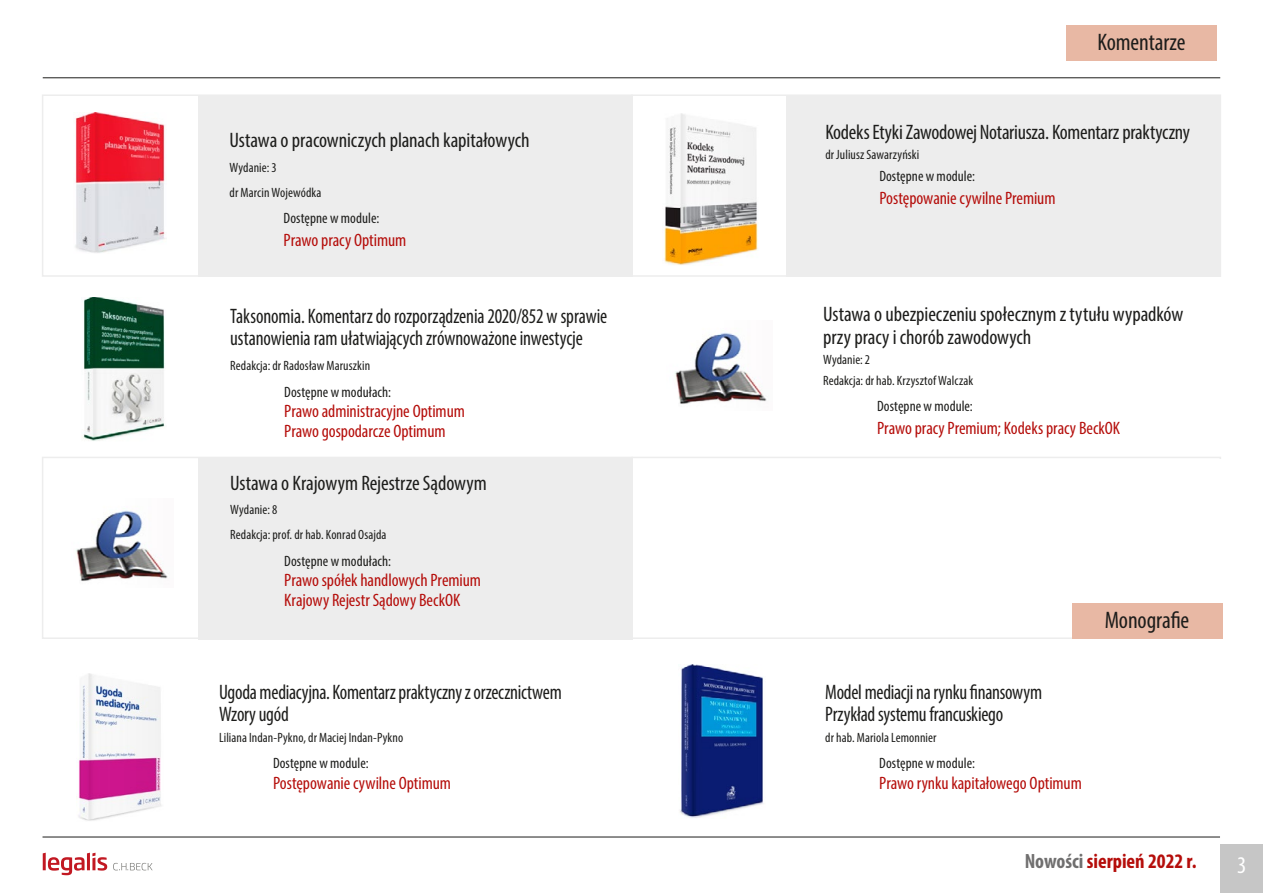
<style>
.page{position:relative;width:1263px;height:893px;background:#fff}
.page>*{position:absolute;margin:0;border:0;box-sizing:border-box;transform-origin:0 0}
.t1{font:condensed 24px "Myriad Pro";letter-spacing:-.005em;color:#1d1d1b}
.t2{font:condensed 24px "Myriad Pro";color:#fff}
.t3{font:condensed 21px/22.5px "Myriad Pro";letter-spacing:-.005em;color:#1d1d1b;scale:.93 1}
.t4{font:condensed 21px/22.5px "Myriad Pro";letter-spacing:-.005em;color:#1d1d1b}
.t5{font:700 condensed 20.7px "Myriad Pro";color:#b50e0b}
.t6{font:condensed 18px/19.5px "Myriad Pro";letter-spacing:-.005em;color:#b50e0b}
.t7{font:condensed 15px "Myriad Pro";letter-spacing:.005em;color:#1d1d1b}
.t8{font:condensed 13.5px/24.8px "Myriad Pro";letter-spacing:.005em;color:#1d1d1b}
.s1{color:#706f6f}
</style>
<div class="page">
<hr style="left:43px;top:837px;width:1177px;height:1px;background:#1d1d1b">
<hr style="left:43px;top:78px;width:1177px;height:1px;background:#1d1d1b">
<div style="left:1220px;top:845px;width:43px;height:48px;background:#c6c6c6"></div>
<div style="left:42px;top:94px;width:591px;height:183px;border:2px solid #ededed"></div>
<div style="left:631px;top:457px;width:590px;height:182px;border:2px solid #ededed"></div>
<div style="left:198px;top:96px;width:435px;height:181px;background:#ededed"></div>
<div style="left:787px;top:96px;width:434px;height:181px;background:#ededed"></div>
<div style="left:198px;top:458px;width:435px;height:181px;background:#ededed"></div>
<div style="left:655px;top:459px;width:574px;height:177px;background:#fff"></div>
<div style="left:1066px;top:26px;width:151px;height:35px;background:#e8b8a4"></div>
<svg style="left:43px;top:853px;width:64px;height:22px"></svg>
<svg style="left:113px;top:863px;width:40px;height:7px"></svg>
<img style="left:675px;top:333px;width:92px;height:71px">
<img style="left:664px;top:113px;width:94px;height:152px">
<img style="left:83px;top:297px;width:82px;height:144px">
<img style="left:680px;top:665px;width:83px;height:153px">
<img style="left:75px;top:112px;width:91px;height:141px">
<img style="left:76px;top:673px;width:86px;height:148px">
<img style="left:76px;top:510px;width:92px;height:71px">
<div style="left:1071px;top:603px;width:151px;height:36px;background:#e8b8a4"></div>
<p class="t4" style="left:230px;top:129px;width:301px">Ustawa o pracowniczych planach kapitałowych</p>
<p class="t8" style="left:230px;top:155px;width:93px">Wydanie: 3<br>dr Marcin Wojewódka</p>
<p class="t7" style="left:284px;top:209px;width:97px">Dostępne w module:</p>
<p class="t6" style="left:284px;top:230px;width:124px">Prawo pracy Optimum</p>
<p class="t3" style="left:230px;top:304px;width:407px">Taksonomia. Komentarz do rozporządzenia 2020/852 w sprawie ustanowienia ram ułatwiających zrównoważone inwestycje</p>
<p class="t8" style="left:230px;top:353px;width:141px">Redakcja: dr Radosław Maruszkin</p>
<p class="t7" style="left:284px;top:382px;width:108px">Dostępne w modułach:</p>
<p class="t6" style="left:284px;top:401px;width:182px">Prawo administracyjne Optimum<br>Prawo gospodarcze Optimum</p>
<p class="t4" style="left:230px;top:471px;width:258px">Ustawa o Krajowym Rejestrze Sądowym</p>
<p class="t8" style="left:230px;top:497px;width:158px">Wydanie: 8<br>Redakcja: prof. dr hab. Konrad Osajda</p>
<p class="t7" style="left:284px;top:552px;width:108px">Dostępne w modułach:</p>
<p class="t6" style="left:284px;top:570px;width:198px">Prawo spółek handlowych Premium<br>Krajowy Rejestr Sądowy BeckOK</p>
<p class="t3" style="left:219px;top:680px;width:370px">Ugoda mediacyjna. Komentarz praktyczny z orzecznictwem<br>Wzory ugód</p>
<p class="t8" style="left:219px;top:725px;width:186px">Liliana Indan-Pykno, dr Maciej Indan-Pykno</p>
<p class="t7" style="left:273px;top:754px;width:97px">Dostępne w module:</p>
<p class="t6" style="left:273px;top:773px;width:179px">Postępowanie cywilne Optimum</p>
<h1 class="t1" style="left:1097px;top:28px;width:90px">Komentarze</h1>
<p class="t4" style="left:825px;top:120px;width:366px">Kodeks Etyki Zawodowej Notariusza. Komentarz praktyczny</p>
<p class="t8" style="left:825px;top:142px;width:95px">dr Juliusz Sawarzyński</p>
<p class="t7" style="left:879px;top:167px;width:97px">Dostępne w module:</p>
<p class="t6" style="left:879px;top:188px;width:178px">Postępowanie cywilne Premium</p>
<p class="t4" style="left:823px;top:303px;width:362px">Ustawa o ubezpieczeniu społecznym z tytułu wypadków przy pracy i chorób zawodowych</p>
<p class="t8" style="left:823px;top:349px;width:152px;line-height:20.4px">Wydanie: 2<br>Redakcja: dr hab. Krzysztof Walczak</p>
<p class="t7" style="left:877px;top:397px;width:97px">Dostępne w module:</p>
<p class="t6" style="left:877px;top:418px;width:244px">Prawo pracy Premium; Kodeks pracy BeckOK</p>
<p class="t3" style="left:825px;top:680px;width:235px">Model mediacji na rynku finansowym<br>Przykład systemu francuskiego</p>
<p class="t8" style="left:825px;top:725px;width:113px">dr hab. Mariola Lemonnier</p>
<p class="t7" style="left:879px;top:754px;width:97px">Dostępne w module:</p>
<p class="t6" style="left:879px;top:773px;width:204px">Prawo rynku kapitałowego Optimum</p>
<h1 class="t1" style="left:1105px;top:606px;width:86px">Monografie</h1>
<p class="t5" style="left:1025px;top:848px;width:173px"><span class="s1">Nowości</span> sierpień 2022 r.</p>
<h1 class="t2" style="left:1237px;top:851px;width:11px">3</h1>
</div>
